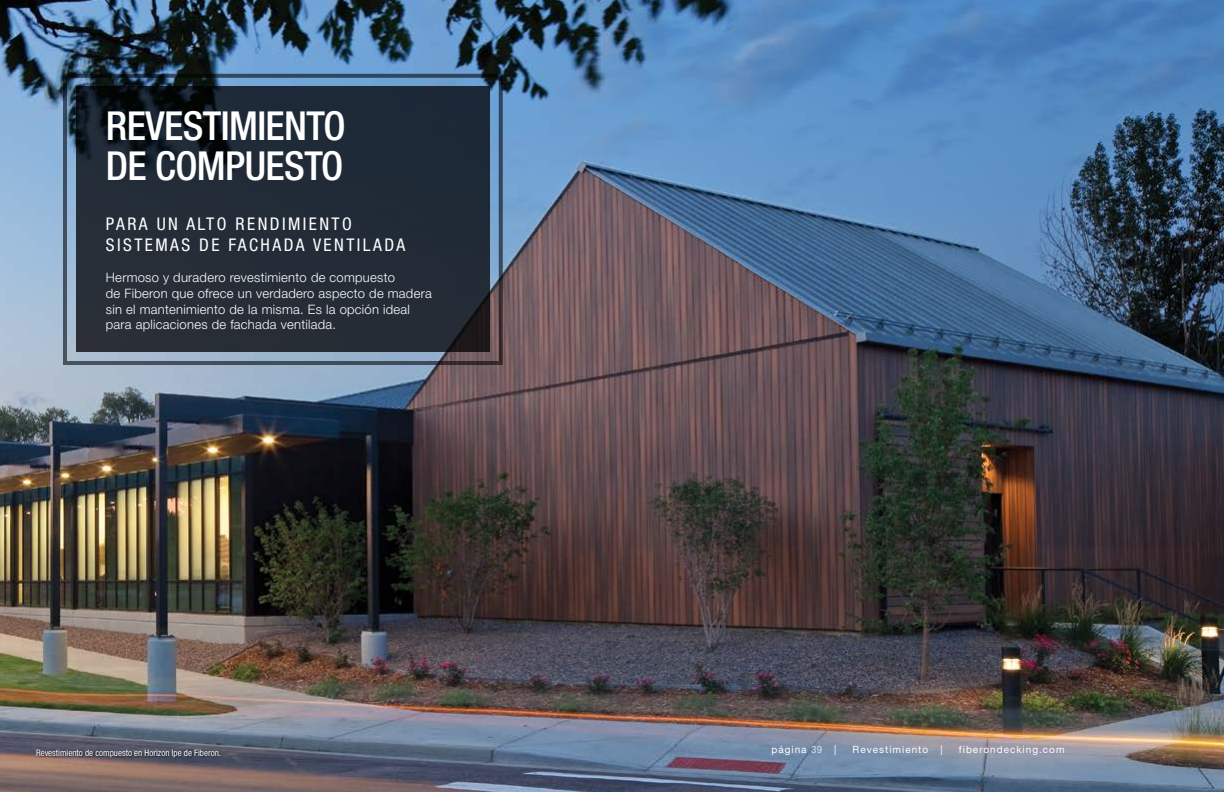
<style>
.page{position:relative;width:1224px;height:792px;background:#fff}
.page>*{position:absolute;margin:0;border:0;box-sizing:border-box;transform-origin:0 0}
.t1{font:500 condensed 40px/40px "Helvetica Neue LT Std";letter-spacing:-.015em;color:#fff}
.t2{font:condensed 17.5px/21px "Helvetica Neue LT Std";letter-spacing:.14em;color:#fff}
.t3{font:300 13px/15.6px "Helvetica Neue LT Std";letter-spacing:.02em;color:#fff}
.t4{font:10px "Helvetica Neue LT Std";letter-spacing:.1em;color:#fff}
.t5{font:condensed 9px "Helvetica Neue LT Std";color:#fff}
.s1{font-weight:300;font-stretch:condensed}
</style>
<div class="page">
<img style="left:0;top:0;width:1224px;height:792px">
<div style="left:63px;top:74px;width:440px;height:291px;border:4px solid #6d6e71"></div>
<svg style="left:76px;top:87px;width:414px;height:265px;fill:#222b37"></svg>
<div style="left:36px;top:749px;width:186px;height:11px;background:#000;opacity:.93"></div>
<h1 class="t1" style="left:106px;top:106px;width:241px">REVESTIMIENTO<br>DE COMPUESTO</h1>
<h2 class="t2" style="left:106px;top:213px;width:301px">PARA UN ALTO RENDIMIENTO<br>SISTEMAS DE FACHADA VENTILADA</h2>
<p class="t3" style="left:106px;top:270px;width:327px">Hermoso y duradero revestimiento de compuesto<br>de Fiberon que ofrece un verdadero aspecto de madera sin el mantenimiento de la misma. Es la opción ideal para aplicaciones de fachada ventilada.</p>
<p class="t5" style="left:36px;top:748px;width:187px">Revestimiento de compuesto en Horizon Ipe de Fiberon.</p>
<p class="t4" style="left:771px;top:743px;width:67px">página <span class="s1">39</span> |</p>
<p class="t4" style="left:853px;top:743px;width:92px">Revestimiento |</p>
<p class="t4" style="left:959px;top:743px;width:107px">fiberondecking.com</p>
</div>
